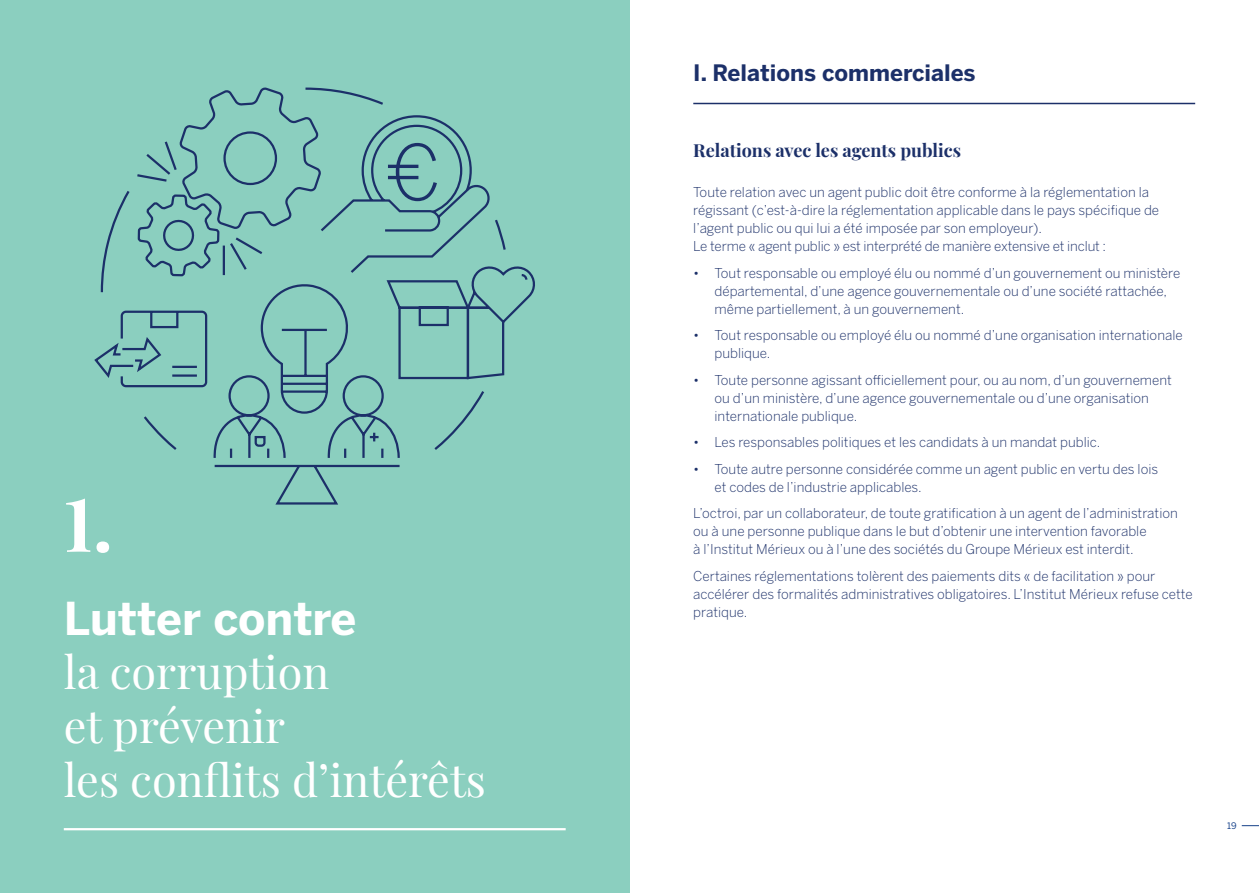
<style>
.page{position:relative;width:1259px;height:893px;background:#fff}
.page>*{position:absolute;margin:0;border:0;box-sizing:border-box;transform-origin:0 0}
.t1{font:700 74.4px "Playfair Display";color:#fff}
.t2{font:45px/54px "Playfair Display";color:#fff}
.t3{font:700 22.5px "Benton Sans";color:#1c3069}
.t4{font:700 18px "Playfair Display";color:#1c3069}
.t5{font:300 13.5px/18px "Benton Sans";color:#1c3069}
.t6{font:9px "Benton Sans";color:#17428a}
.s1{font-family:"Benton Sans";font-weight:700}
</style>
<div class="page">
<div style="left:0;top:0;width:629px;height:893px;background:#8bcfbf"></div>
<hr style="left:64px;top:828px;width:502px;height:2px;background:#fff">
<svg style="left:94px;top:87px;width:441px;height:418px"></svg>
<hr style="left:693px;top:103px;width:502px;height:1px;background:#1c3069">
<svg style="left:1241px;top:825px;width:18px;height:1px"></svg>
<p class="t1" style="left:64px;top:465px;width:51px">1.</p>
<p class="t2" style="left:64px;top:588px;width:424px"><span class="s1">Lutter contre<br></span>la corruption<br>et prévenir<br>les conflits d’intérêts</p>
<p class="t3" style="left:693px;top:59px;width:284px">I. Relations commerciales</p>
<p class="t4" style="left:693px;top:136px;width:269px">Relations avec les agents publics</p>
<p class="t5" style="left:693px;top:183px;width:467px">Toute relation avec un agent public doit être conforme à la réglementation la régissant (c’est-à-dire la réglementation applicable dans le pays spécifique de l’agent public ou qui lui a été imposée par son employeur).<br>Le terme « agent public » est interprété de manière extensive et inclut :</p>
<p class="t5" style="left:714px;top:264px;width:467px;text-indent:-21px">• Tout responsable ou employé élu ou nommé d’un gouvernement ou ministère départemental, d’une agence gouvernementale ou d’une société rattachée, même partiellement, à un gouvernement.</p>
<p class="t5" style="left:714px;top:326px;width:470px;text-indent:-21px">• Tout responsable ou employé élu ou nommé d’une organisation internationale publique.</p>
<p class="t5" style="left:714px;top:371px;width:459px;text-indent:-21px">• Toute personne agissant officiellement pour, ou au nom, d’un gouvernement ou d’un ministère, d’une agence gouvernementale ou d’une organisation internationale publique.</p>
<p class="t5" style="left:693px;top:433px;width:408px">• Les responsables politiques et les candidats à un mandat public.</p>
<p class="t5" style="left:714px;top:460px;width:445px;text-indent:-21px">• Toute autre personne considérée comme un agent public en vertu des lois et codes de l’industrie applicables.</p>
<p class="t5" style="left:693px;top:504px;width:486px">L’octroi, par un collaborateur, de toute gratification à un agent de l’administration ou à une personne publique dans le but d’obtenir une intervention favorable<br>à l’Institut Mérieux ou à l’une des sociétés du Groupe Mérieux est interdit.</p>
<p class="t5" style="left:693px;top:567px;width:501px">Certaines réglementations tolèrent des paiements dits « de facilitation » pour accélérer des formalités administratives obligatoires. L’Institut Mérieux refuse cette pratique.</p>
<p class="t6" style="left:1227px;top:820px;width:11px">19</p>
</div>
